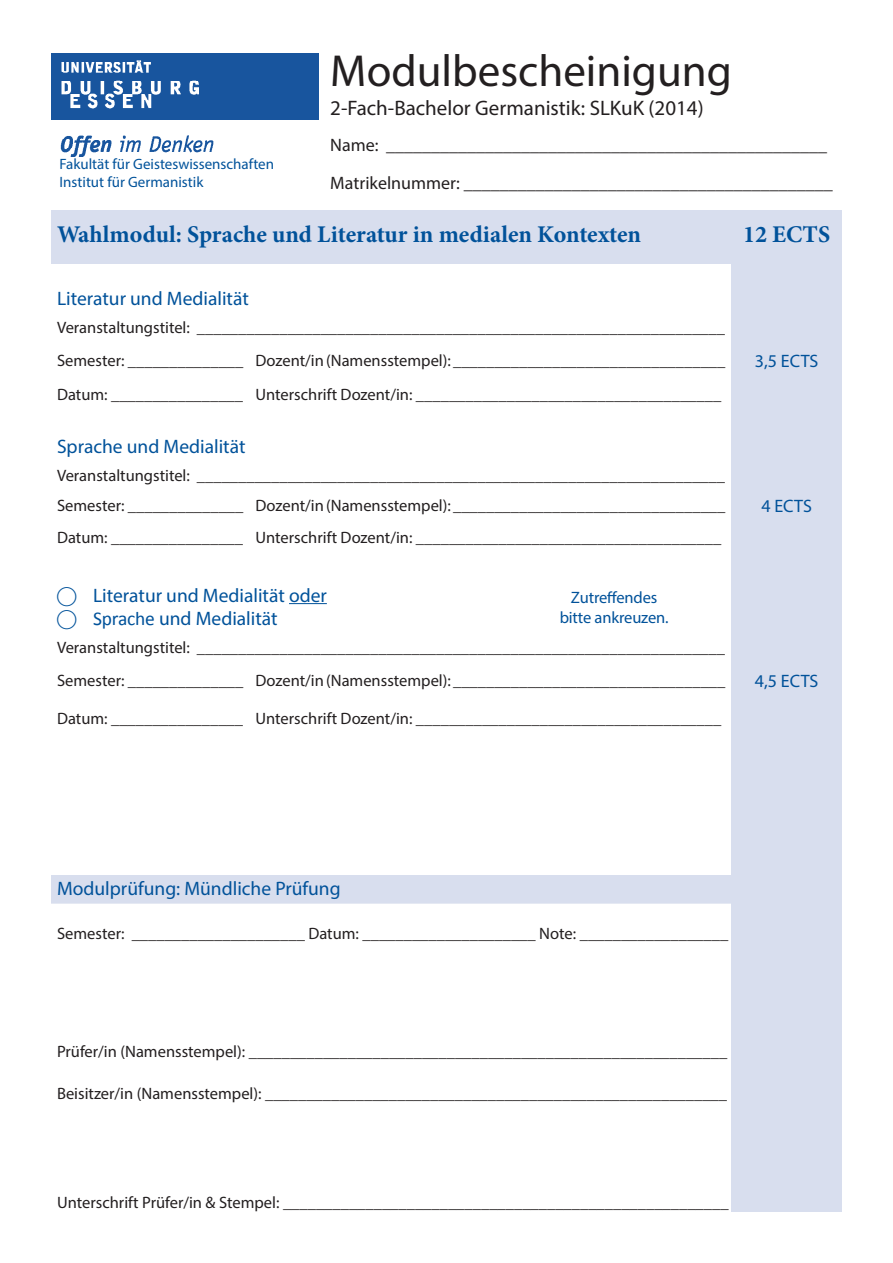
<style>
.page{position:relative;width:893px;height:1263px;background:#fff}
.page>*{position:absolute;margin:0;border:0;box-sizing:border-box;transform-origin:0 0}
.t1{font:45px "Myriad Pro";color:#231f20}
.t2{font:700 24px "Minion Pro";color:#01529a}
.t3{font:21px "Myriad Pro";color:#231f20}
.t4{font:19.5px/23.4px "Myriad Pro";color:#01529a}
.t5{font:18px "Myriad Pro";color:#231f20}
.t6{font:18px "Myriad Pro";color:#01529a}
.t7{font:16.5px "Myriad Pro";color:#231f20}
.t8{font:16.5px/19.8px "Myriad Pro";letter-spacing:-.01em;color:#01529a;text-align:center}
.t9{font:15px/18px "Myriad Pro";color:#01529a}
.s1{font-family:"Calibri"}
</style>
<div class="page">
<div style="left:731px;top:210px;width:111px;height:1002px;background:#d8deee"></div>
<div style="left:51px;top:210px;width:791px;height:54px;background:#d8deee"></div>
<img style="left:51px;top:53px;width:268px;height:104px">
<hr style="left:289px;top:603px;width:38px;height:1px;background:#01529a">
<div style="left:51px;top:875px;width:680px;height:29px;background:#d8deee"></div>
<p class="t1" style="left:330px;top:43px;width:403px">Modulbescheinigung</p>
<p class="t3" style="left:330px;top:95px;width:375px">2-Fach-Bachelor Germanistik: SLKuK (2014)</p>
<p class="t5" style="left:330px;top:134px;width:498px">Name: _________________________________________________</p>
<p class="t5" style="left:330px;top:172px;width:504px">Matrikelnummer: _________________________________________</p>
<p class="t2" style="left:57px;top:218px;width:586px">Wahlmodul: Sprache und Literatur in medialen Kontexten</p>
<p class="t2" style="left:743px;top:218px;width:89px">12 ECTS</p>
<p class="t9" style="left:60px;top:155px;width:216px">Fakultät für Geisteswissenschaften<br>Institut für Germanistik</p>
<p class="t4" style="left:57px;top:286px;width:193px">Literatur und Medialität</p>
<p class="t7" style="left:57px;top:317px;width:669px">Veranstaltungstitel: ________________________________________________________________</p>
<p class="t7" style="left:57px;top:351px;width:188px">Semester: ______________</p>
<p class="t7" style="left:255px;top:351px;width:471px">Dozent/in (Namensstempel): _________________________________</p>
<p class="t6" style="left:755px;top:350px;width:65px">3,5 ECTS</p>
<p class="t7" style="left:57px;top:385px;width:188px">Datum: ________________</p>
<p class="t7" style="left:255px;top:385px;width:467px">Unterschrift Dozent/in: _____________________________________</p>
<p class="t4" style="left:57px;top:434px;width:190px">Sprache und Medialität</p>
<p class="t7" style="left:57px;top:465px;width:669px">Veranstaltungstitel: ________________________________________________________________</p>
<p class="t7" style="left:57px;top:495px;width:188px">Semester: ______________</p>
<p class="t7" style="left:255px;top:495px;width:471px">Dozent/in (Namensstempel): _________________________________</p>
<p class="t6" style="left:761px;top:495px;width:52px">4 ECTS</p>
<p class="t7" style="left:57px;top:527px;width:188px">Datum: ________________</p>
<p class="t7" style="left:255px;top:527px;width:467px">Unterschrift Dozent/in: _____________________________________</p>
<p class="t4" style="left:57px;top:583px;width:271px"><span class="s1">⃝</span> Literatur und Medialität oder <span class="s1">⃝ Sprache</span> und Medialität</p>
<p class="t7" style="left:57px;top:638px;width:669px">Veranstaltungstitel: ________________________________________________________________</p>
<p class="t7" style="left:57px;top:671px;width:188px">Semester: ______________</p>
<p class="t7" style="left:255px;top:671px;width:471px">Dozent/in (Namensstempel): _________________________________</p>
<p class="t6" style="left:755px;top:670px;width:65px">4,5 ECTS</p>
<p class="t7" style="left:57px;top:708px;width:188px">Datum: ________________</p>
<p class="t7" style="left:255px;top:708px;width:467px">Unterschrift Dozent/in: _____________________________________</p>
<p class="t8" style="left:560px;top:587px;width:110px">Zutreffendes bitte ankreuzen.</p>
<p class="t4" style="left:57px;top:876px;width:285px">Modulprüfung: Mündliche Prüfung</p>
<p class="t7" style="left:57px;top:924px;width:673px">Semester: _____________________ Datum: _____________________ Note: __________________</p>
<p class="t7" style="left:57px;top:1042px;width:672px">Prüfer/in (Namensstempel): __________________________________________________________</p>
<p class="t7" style="left:57px;top:1083px;width:672px">Beisitzer/in (Namensstempel): ________________________________________________________</p>
<p class="t7" style="left:57px;top:1193px;width:673px">Unterschrift Prüfer/in &amp; Stempel: ______________________________________________________</p>
</div>
